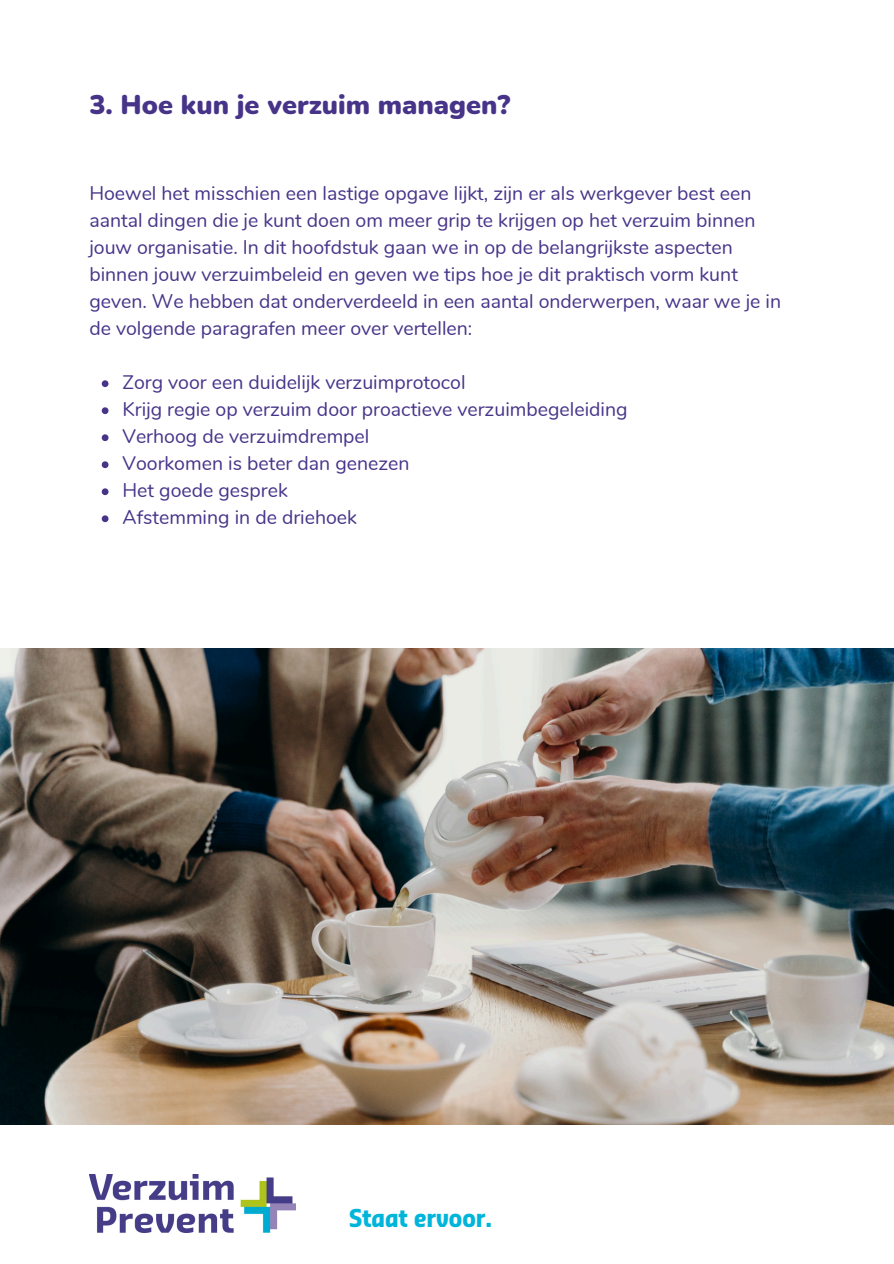
<style>
.page{position:relative;width:894px;height:1264px;background:#fff}
.page>*{position:absolute;margin:0;border:0;box-sizing:border-box;transform-origin:0 0}
.t1{font:900 27px "Nunito";color:#473489}
.t2{font:700 24px "Sansa Con Pro";color:#00b5da}
.t3{font:19.5px/27px "Nunito";color:#473489}
</style>
<div class="page">
<img style="left:89px;top:1174px;width:206px;height:58px">
<svg style="left:102px;top:380px;width:6px;height:7px"></svg>
<svg style="left:102px;top:407px;width:6px;height:7px"></svg>
<svg style="left:102px;top:434px;width:6px;height:7px"></svg>
<svg style="left:102px;top:461px;width:6px;height:7px"></svg>
<svg style="left:102px;top:488px;width:6px;height:7px"></svg>
<svg style="left:102px;top:515px;width:6px;height:7px"></svg>
<img style="left:0;top:648px;width:893px;height:476px">
<h3 class="t1" style="left:89px;top:87px;width:422px">3. Hoe kun je verzuim managen?</h3>
<p class="t3" style="left:89px;top:180px;width:693px">Hoewel het misschien een lastige opgave lijkt, zijn er als werkgever best een aantal dingen die je kunt doen om meer grip te krijgen op het verzuim binnen jouw organisatie. In dit hoofdstuk gaan we in op de belangrijkste aspecten binnen jouw verzuimbeleid en geven we tips hoe je dit praktisch vorm kunt geven. We hebben dat onderverdeeld in een aantal onderwerpen, waar we je in de volgende paragrafen meer over vertellen:</p>
<p class="t3" style="left:122px;top:369px;width:344px">Zorg voor een duidelijk verzuimprotocol</p>
<p class="t3" style="left:122px;top:396px;width:506px">Krijg regie op verzuim door proactieve verzuimbegeleiding</p>
<p class="t3" style="left:122px;top:423px;width:248px">Verhoog de verzuimdrempel</p>
<p class="t3" style="left:122px;top:450px;width:288px">Voorkomen is beter dan genezen</p>
<p class="t3" style="left:122px;top:477px;width:167px">Het goede gesprek</p>
<p class="t3" style="left:122px;top:504px;width:236px">Afstemming in de driehoek</p>
<h1 class="t2" style="left:349px;top:1207px;width:145px">Staat ervoor.</h1>
</div>
